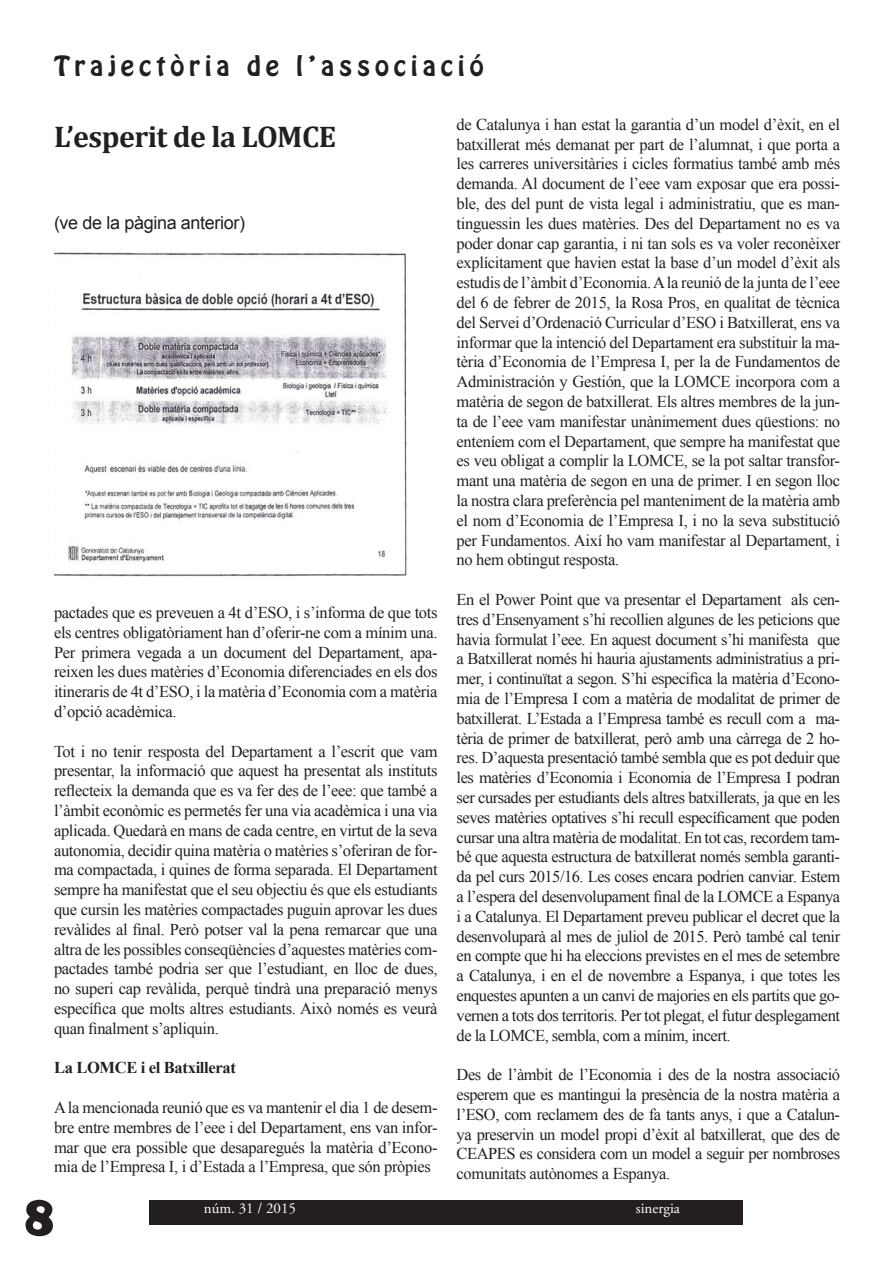
<style>
.page{position:relative;width:893px;height:1263px;background:#fff}
.page>*{position:absolute;margin:0;border:0;box-sizing:border-box;transform-origin:0 0}
.t1{font:700 58.5px "Berlin Sans FB Demi";color:#231f20}
.t2{font:700 30px "Cambria";letter-spacing:-.02em;color:#231f20}
.t3{font:24.45px "Hobo Std";letter-spacing:.19em;color:#231f20;scale:1.04 1}
.t4{font:18px "Arial";letter-spacing:-.02em;color:#231f20}
.t5{font:16.5px/19.8px "Times New Roman";letter-spacing:-.02em;color:#231f20;text-align:justify}
.t6{font:700 16.5px "Times New Roman";letter-spacing:-.02em;color:#231f20}
.t7{font:15px "Adobe Garamond Pro";color:#fff}
</style>
<div class="page">
<img style="left:54px;top:252px;width:353px;height:325px">
<div style="left:150px;top:1200px;width:593px;height:24px;background:#231f20"></div>
<h3 class="t3" style="left:54px;top:49px;width:415px">Trajectòria de l’associació</h3>
<h2 class="t2" style="left:54px;top:115px;width:283px">L’esperit de la LOMCE</h2>
<p class="t5" style="left:457px;top:114px;width:385px">de Catalunya i han estat la garantia d’un model d’èxit, en el batxillerat més demanat per part de l’alumnat, i que porta a les carreres universitàries i cicles formatius també amb més demanda. Al document de l’eee vam exposar que era possi&shy;ble, des del punt de vista legal i administratiu, que es man&shy;tinguessin les dues matèries. Des del Departament no es va poder donar cap garantia, i ni tan sols es va voler reconèixer explícitament que havien estat la base d’un model d’èxit als estudis de l’àmbit d’Economia. A la reunió de la junta de l’eee del 6 de febrer de 2015, la Rosa Pros, en qualitat de tècnica del Servei d’Ordenació Curricular d’ESO i Batxillerat, ens va informar que la intenció del Departament era substituir la ma&shy;tèria d’Economia de l’Empresa I, per la de Fundamentos de Administración y Gestión, que la LOMCE incorpora com a matèria de segon de batxillerat. Els altres membres de la jun&shy;ta de l’eee vam manifestar unànimement dues qüestions: no enteníem com el Departament, que sempre ha manifestat que es veu obligat a complir la LOMCE, se la pot saltar transfor&shy;mant una matèria de segon en una de primer. I en segon lloc la nostra clara preferència pel manteniment de la matèria amb el nom d’Economia de l’Empresa I, i no la seva substitució per Fundamentos. Així ho vam manifestar al Departament, i no hem obtingut resposta.</p>
<p class="t5" style="left:457px;top:589px;width:385px">En el Power Point que va presentar el Departament als cen&shy;tres d’Ensenyament s’hi recollien algunes de les peticions que havia formulat l’eee. En aquest document s’hi manifesta que a Batxillerat només hi hauria ajustaments administratius a pri&shy;mer, i continuïtat a segon. S’hi especifica la matèria d’Econo&shy;mia de l’Empresa I com a matèria de modalitat de primer de batxillerat. L’Estada a l’Empresa també es recull com a ma&shy;tèria de primer de batxillerat, però amb una càrrega de 2 ho&shy;res. D’aquesta presentació també sembla que es pot deduir que les matèries d’Economia i Economia de l’Empresa I podran ser cursades per estudiants dels altres batxillerats, ja que en les seves matèries optatives s’hi recull específicament que poden cursar una altra matèria de modalitat. En tot cas, recordem tam&shy;bé que aquesta estructura de batxillerat només sembla garanti&shy;da pel curs 2015/16. Les coses encara podrien canviar. Estem a l’espera del desenvolupament final de la LOMCE a Espanya i a Catalunya. El Departament preveu publicar el decret que la desenvoluparà al mes de juliol de 2015. Però també cal tenir en compte que hi ha eleccions previstes en el mes de setembre a Catalunya, i en el de novembre a Espanya, i que totes les enquestes apunten a un canvi de majories en els partits que go&shy;vernen a tots dos territoris. Per tot plegat, el futur desplegament de la LOMCE, sembla, com a mínim, incert.</p>
<p class="t5" style="left:457px;top:1064px;width:385px">Des de l’àmbit de l’Economia i des de la nostra associació esperem que es mantingui la presència de la nostra matèria a l’ESO, com reclamem des de fa tants anys, i que a Catalun&shy;ya preservin un model propi d’èxit al batxillerat, que des de CEAPES es considera com un model a seguir per nombroses comunitats autònomes a Espanya.</p>
<p class="t7" style="left:204px;top:1199px;width:94px">núm. 31 / 2015</p>
<p class="t7" style="left:636px;top:1199px;width:46px">sinergia</p>
<p class="t4" style="left:54px;top:210px;width:193px">(ve de la pàgina anterior)</p>
<p class="t5" style="left:54px;top:602px;width:385px">pactades que es preveuen a 4t d’ESO, i s’informa de que tots els centres obligatòriament han d’oferir-ne com a mínim una.<br>Per primera vegada a un document del Departament, apa&shy;reixen les dues matèries d’Economia diferenciades en els dos itineraris de 4t d’ESO, i la matèria d’Economia com a matèria d’opció acadèmica.</p>
<p class="t5" style="left:54px;top:741px;width:385px">Tot i no tenir resposta del Departament a l’escrit que vam presentar, la informació que aquest ha presentat als instituts reflecteix la demanda que es va fer des de l’eee: que també a l’àmbit econòmic es permetés fer una via acadèmica i una via aplicada. Quedarà en mans de cada centre, en virtut de la seva autonomia, decidir quina matèria o matèries s’oferiran de for&shy;ma compactada, i quines de forma separada. El Departament sempre ha manifestat que el seu objectiu és que els estudiants que cursin les matèries compactades puguin aprovar les dues revàlides al final. Però potser val la pena remarcar que una altra de les possibles conseqüències d’aquestes matèries com&shy;pactades també podria ser que l’estudiant, en lloc de dues, no superi cap revàlida, perquè tindrà una preparació menys específica que molts altres estudiants. Això només es veurà quan finalment s’apliquin.</p>
<p class="t6" style="left:54px;top:1056px;width:183px">La LOMCE i el Batxillerat</p>
<p class="t5" style="left:54px;top:1097px;width:385px">A la mencionada reunió que es va mantenir el dia 1 de desem&shy;bre entre membres de l’eee i del Departament, ens van infor&shy;mar que era possible que desaparegués la matèria d’Econo&shy;mia de l’Empresa I, i d’Estada a l’Empresa, que són pròpies</p>
<h1 class="t1" style="left:25px;top:1181px;width:30px">8</h1>
</div>
